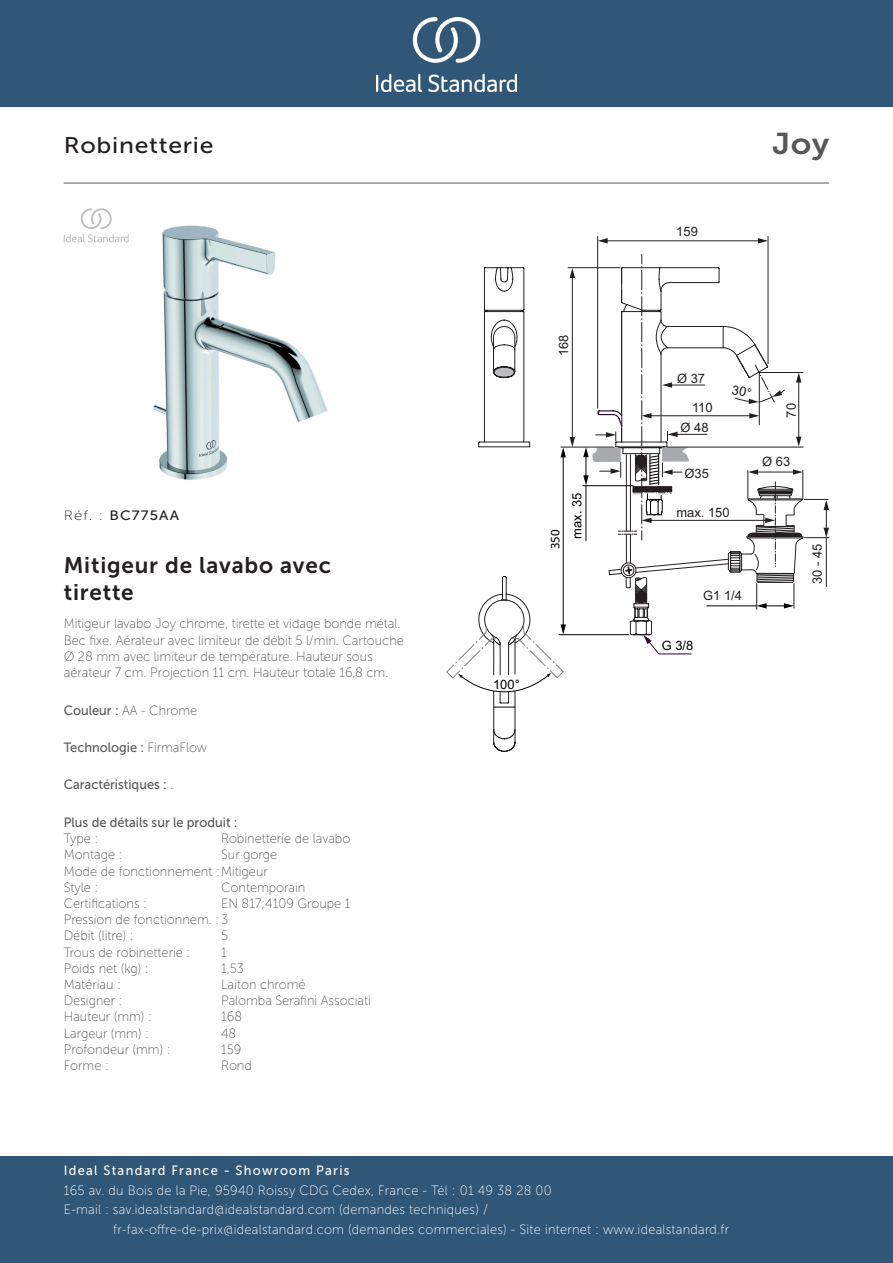
<style>
.page{position:relative;width:893px;height:1263px;background:#fff}
.page>*{position:absolute;margin:0;border:0;box-sizing:border-box;transform-origin:0 0}
._001_Produkttyp{font:30px "Museo Sans 700";color:#57585a;scale:1.1 1}
.Article_Name{font:22.5px/27px "Museo Sans 700";letter-spacing:.035em;color:#231f20}
.t1{font:22.5px "Museo Sans 500";letter-spacing:.03em;color:#231f20;scale:1.1 1}
.t2{font:13.5px/19.5px "Museo Sans 100";letter-spacing:.02em;color:#fff;scale:.95 1}
.Marketing_Descriptio{font:13.5px/16.2px "Museo Sans 100";color:#57585a;scale:.95 1}
.Technology{font:13.5px "Museo Sans 500";color:#57585a;scale:.95 1}
.t3{font:13.5px "Museo Sans 500";letter-spacing:.1em;color:#fff;scale:.95 1}
.Designer{font:13.5px "Museo Sans 100";color:#57585a;scale:.95 1}
.Accreditations{font:13.5px "Museo Sans 100";color:#57585a;scale:.95 1}
.Operation_Type{font:13.5px "Museo Sans 100";color:#57585a;scale:.95 1}
.Type{font:13.5px "Museo Sans 100";color:#57585a;scale:.95 1}
.Operation_Pressure{font:13.5px "Museo Sans 100";color:#57585a;scale:.95 1}
.Tap_Holes{font:13.5px "Museo Sans 100";color:#57585a;scale:.95 1}
.Material{font:13.5px "Museo Sans 100";color:#57585a;scale:.95 1}
.Features{font:13.5px "Museo Sans 500";color:#57585a;scale:.95 1}
.Style{font:13.5px "Museo Sans 100";color:#57585a;scale:.95 1}
.Depth__mm{font:13.5px "Museo Sans 100";color:#57585a;scale:.95 1}
.Colour{font:13.5px "Museo Sans 100";color:#57585a;scale:.95 1}
.Net_Weight__kg{font:13.5px "Museo Sans 100";color:#57585a;scale:.95 1}
.Mounting{font:13.5px "Museo Sans 100";color:#57585a;scale:.95 1}
.Height__mm{font:13.5px "Museo Sans 100";color:#57585a;scale:.95 1}
.Flow_Rate__litre{font:13.5px "Museo Sans 100";color:#57585a;scale:.95 1}
.Width__mm{font:13.5px "Museo Sans 100";color:#57585a;scale:.95 1}
.t4{font:13.5px "Museo Sans 500";letter-spacing:.075em;color:#231f20;scale:1.1 1}
.Shape{font:13.5px "Museo Sans 100";color:#57585a;scale:.95 1}
.t5{font:12.9px "Arial";color:#231f20}
.t6{font:12.9px/22px "Arial";color:#000001}
.s1{font-family:"Museo Sans 100"}
.s2{font-family:"Museo Sans 500"}
.s3{font-family:"Myriad Pro"}
</style>
<div class="page">
<div style="left:0;top:1157px;width:893px;height:106px;background:#305678"></div>
<div style="left:0;top:0;width:893px;height:107px;background:#305678"></div>
<img style="left:376px;top:18px;width:141px;height:73px">
<hr style="left:64px;top:183px;width:765px;height:1px;background:#57585a">
<img style="left:107px;top:225px;width:221px;height:255px">
<svg style="left:478px;top:267px;width:53px;height:181px"></svg>
<hr style="left:768px;top:236px;width:1px;height:128px;background:#231f20">
<hr style="left:597px;top:236px;width:1px;height:172px;background:#231f20">
<hr style="left:606px;top:241px;width:154px;height:1px;background:#231f20">
<svg style="left:758px;top:238px;width:10px;height:5px"></svg>
<svg style="left:598px;top:238px;width:10px;height:5px"></svg>
<hr style="left:568px;top:267px;width:52px;height:1px;background:#231f20">
<hr style="left:572px;top:276px;width:1px;height:163px;background:#231f20">
<svg style="left:570px;top:268px;width:5px;height:10px"></svg>
<hr style="left:561px;top:447px;width:53px;height:1px;background:#231f20">
<hr style="left:559px;top:634px;width:70px;height:1px;background:#000001">
<hr style="left:563px;top:456px;width:1px;height:170px;background:#000001">
<svg style="left:446px;top:576px;width:120px;height:176px"></svg>
<svg style="left:560px;top:437px;width:15px;height:20px"></svg>
<svg style="left:64px;top:208px;width:65px;height:34px"></svg>
<svg style="left:583px;top:254px;width:246px;height:401px"></svg>
<p class="t1" style="left:64px;top:133px;width:138px">Robinetterie</p>
<p class="_001_Produkttyp" style="left:772px;top:127px;width:53px">Joy</p>
<p class="t5" style="left:676px;top:223px;width:23px">159</p>
<p class="t4" style="left:64px;top:508px;width:106px"><span class="s1">Réf. :</span> BC775AA</p>
<p class="Article_Name" style="left:64px;top:551px;width:269px">Mitigeur de lavabo avec tirette</p>
<p class="Marketing_Descriptio" style="left:64px;top:616px;width:360px">Mitigeur lavabo Joy chrome, tirette et vidage bonde métal.<br>Bec fixe. Aérateur avec limiteur de débit 5 l/min. Cartouche Ø 28 mm avec limiteur de température. Hauteur sous aérateur 7 cm. Projection 11 cm. Hauteur totale 16,8 cm.</p>
<p class="Colour" style="left:64px;top:703px;width:142px"><span class="s2">Couleur :</span> AA - Chrome</p>
<p class="Technology" style="left:64px;top:740px;width:152px">Technologie : <span class="s1">FirmaFlow</span></p>
<p class="Features" style="left:64px;top:777px;width:117px">Caractéristiques : <span class="s1">.</span></p>
<p class="Technology" style="left:64px;top:815px;width:184px">Plus de détails sur le produit :</p>
<p class="Type" style="left:64px;top:831px;width:38px">Type :</p>
<p class="Type" style="left:221px;top:831px;width:137px">Robinetterie de lavabo</p>
<p class="Mounting" style="left:64px;top:847px;width:63px">Montage :</p>
<p class="Mounting" style="left:221px;top:847px;width:61px">Sur gorge</p>
<p class="Operation_Type" style="left:64px;top:864px;width:216px">Mode de fonctionnement :Mitigeur</p>
<p class="Style" style="left:64px;top:880px;width:38px">Style :</p>
<p class="Style" style="left:221px;top:880px;width:90px">Contemporain</p>
<p class="Accreditations" style="left:64px;top:896px;width:89px">Certifications :</p>
<p class="Accreditations" style="left:221px;top:896px;width:138px">EN 817;4109 Groupe 1</p>
<p class="Operation_Pressure" style="left:64px;top:912px;width:175px">Pression de fonctionnem. : 3</p>
<p class="Flow_Rate__litre" style="left:64px;top:928px;width:75px">Débit (litre) :</p>
<p class="Flow_Rate__litre" style="left:221px;top:928px;width:9px">5</p>
<p class="Tap_Holes" style="left:64px;top:945px;width:135px">Trous de robinetterie :</p>
<p class="Tap_Holes" style="left:221px;top:945px;width:7px">1</p>
<p class="Net_Weight__kg" style="left:64px;top:961px;width:91px">Poids net (kg) :</p>
<p class="Net_Weight__kg" style="left:221px;top:961px;width:26px">1,53</p>
<p class="Material" style="left:64px;top:977px;width:62px">Matériau :</p>
<p class="Material" style="left:221px;top:977px;width:90px">Laiton chromé</p>
<p class="Designer" style="left:64px;top:993px;width:63px">Designer :</p>
<p class="Designer" style="left:221px;top:993px;width:159px">Palomba Serafini Associati</p>
<p class="Height__mm" style="left:64px;top:1009px;width:94px">Hauteur (mm) :</p>
<p class="Height__mm" style="left:221px;top:1009px;width:24px">168</p>
<p class="Width__mm" style="left:64px;top:1026px;width:91px">Largeur (mm) :</p>
<p class="Width__mm" style="left:221px;top:1026px;width:18px">48</p>
<p class="Depth__mm" style="left:64px;top:1042px;width:114px">Profondeur (mm) :</p>
<p class="Depth__mm" style="left:221px;top:1042px;width:23px">159</p>
<p class="Shape" style="left:64px;top:1058px;width:49px">Forme :</p>
<p class="Shape" style="left:221px;top:1058px;width:34px">Rond</p>
<p class="t5" style="left:555px;top:356px;width:23px;rotate:-90deg">168</p>
<p class="t6" style="left:544px;top:539px;width:48px;text-indent:-11px;rotate:-90deg"><span class="s3">350<br></span>max. 35</p>
<p class="t6" style="left:493px;top:673px;width:28px">100°</p>
<p class="t5" style="left:677px;top:370px;width:30px">Ø 37</p>
<p class="t5" style="left:681px;top:419px;width:30px">Ø 48</p>
<p class="t5" style="left:692px;top:399px;width:22px">110</p>
<p class="t5" style="left:684px;top:465px;width:26px">Ø35</p>
<p class="t5" style="left:676px;top:504px;width:55px">max. 150</p>
<p class="t5" style="left:703px;top:587px;width:40px">G1 1/4</p>
<p class="t6" style="left:662px;top:634px;width:33px">G 3/8</p>
<p class="t5" style="left:783px;top:418px;width:16px;rotate:-90deg">70</p>
<p class="t5" style="left:762px;top:453px;width:30px">Ø 63</p>
<p class="t5" style="left:809px;top:584px;width:42px;rotate:-90deg">30 - 45</p>
<p class="t3" style="left:64px;top:1163px;width:302px">Ideal Standard France - Showroom Paris</p>
<p class="t2" style="left:64px;top:1180px;width:515px">165 av. du Bois de la Pie, 95940 Roissy CDG Cedex, France - Tél : 01 49 38 28 00<br>E-mail : sav.idealstandard@idealstandard.com (demandes techniques) /</p>
<p class="t2" style="left:113px;top:1219px;width:650px">fr-fax-offre-de-prix@idealstandard.com (demandes commerciales) - Site internet : www.idealstandard.fr</p>
</div>
